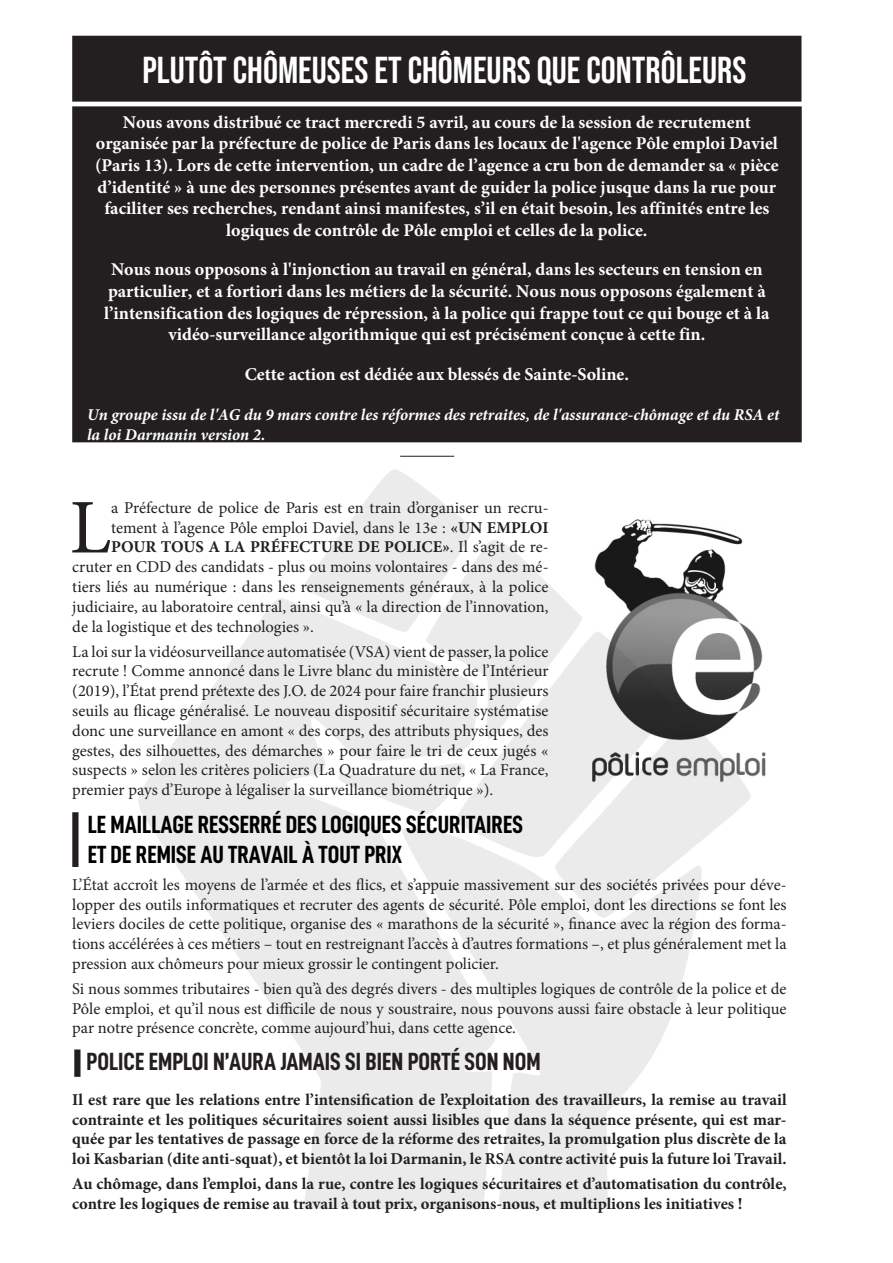
<style>
.page{position:relative;width:893px;height:1263px;background:#fff}
.page>*{position:absolute;margin:0;border:0;box-sizing:border-box;transform-origin:0 0}
.t1{font:77.4px "Minion Pro";color:#231f20}
.t2{font:37.5px "Bebas Neue";color:#fff}
.t3{font:24.9px/29.8px "D DIN Condensed Bold";color:#000}
.t4{font:24.9px "D DIN Condensed Bold";color:#231f20}
.t5{font:700 18px/21.6px "Minion Pro";color:#fff;text-align:center}
.t6{font:16.5px/19.8px "Minion Pro";color:#231f20;text-align:justify}
.t7{font:700 16.5px/19.8px "Minion Pro";color:#231f20;text-align:justify}
.t8{font:italic 700 16.5px/19.8px "Minion Pro";color:#fff}
.s1{font-weight:700}
.s2{font-weight:400}
</style>
<div class="page">
<img style="left:752px;top:632px;width:14px;height:145px">
<div style="left:73px;top:107px;width:728px;height:334px;background:#231f20"></div>
<div style="left:72px;top:106px;width:730px;height:336px;border:2px solid #231f20"></div>
<img style="left:138px;top:469px;width:614px;height:740px">
<div style="left:73px;top:36px;width:728px;height:65px;background:#231f20"></div>
<div style="left:72px;top:36px;width:729px;height:66px;border:2px solid #231f20"></div>
<div style="left:72px;top:812px;width:7px;height:55px;background:#231f20"></div>
<div style="left:74px;top:1049px;width:7px;height:28px;background:#231f20"></div>
<hr style="left:400px;top:456px;width:54px;height:1px;background:#231f20">
<h2 class="t2" style="left:142px;top:49px;width:605px">PLUTÔT CHÔMEUSES ET CHÔMEURS QUE CONTRÔLEURS</h2>
<p class="t5" style="left:95px;top:111px;width:685px">Nous avons distribué ce tract mercredi 5 avril, au cours de la session de recrutement organisée par la préfecture de police de Paris dans les locaux de l'agence Pôle emploi Daviel (Paris 13). Lors de cette intervention, un cadre de l’agence a cru bon de demander sa « pièce d’identité » à une des personnes présentes avant de guider la police jusque dans la rue pour faciliter ses recherches, rendant ainsi manifestes, s’il en était besoin, les affinités entre les logiques de contrôle de Pôle emploi et celles de la police.</p>
<p class="t5" style="left:104px;top:259px;width:667px">Nous nous opposons à l'injonction au travail en général, dans les secteurs en tension en particulier, et a fortiori dans les métiers de la sécurité. Nous nous opposons également à l’intensification des logiques de répression, à la police qui frappe tout ce qui bouge et à la vidéo-surveillance algorithmique qui est précisément conçue à cette fin.</p>
<p class="t5" style="left:245px;top:363px;width:386px">Cette action est dédiée aux blessés de Sainte-Soline.</p>
<p class="t8" style="left:87px;top:405px;width:694px">Un groupe issu de l'AG du 9 mars contre les réformes des retraites, de l'assurance-chômage et du RSA et la loi Darmanin version 2.</p>
<h1 class="t1" style="left:69px;top:476px;width:43px">L</h1>
<p class="t6" style="left:111px;top:498px;width:439px">a Préfecture de police de Paris est en train d’organiser un recru-</p>
<p class="t6" style="left:111px;top:518px;width:439px">tement à l’agence Pôle emploi Daviel, dans le 13e : <span class="s1">«UN EMPLOI</span></p>
<p class="t7" style="left:111px;top:537px;width:439px">POUR TOUS A LA PRÉFECTURE DE POLICE»<span class="s2">. Il s’agit de re-</span></p>
<p class="t6" style="left:72px;top:557px;width:478px">cruter en CDD des candidats - plus ou moins volontaires - dans des mé-</p>
<p class="t6" style="left:72px;top:577px;width:478px">tiers liés au numérique : dans les renseignements généraux, à la police</p>
<p class="t6" style="left:72px;top:597px;width:478px">judiciaire, au laboratoire central, ainsi qu’à « la direction de l’innovation,</p>
<p class="t6" style="left:72px;top:617px;width:243px">de la logistique et des technologies ».</p>
<p class="t6" style="left:72px;top:641px;width:478px">La loi sur la vidéosurveillance automatisée (VSA) vient de passer, la police recrute ! Comme annoncé dans le Livre blanc du ministère de l’Intérieur (2019), l’État prend prétexte des J.O. de 2024 pour faire franchir plusieurs seuils au flicage généralisé. Le nouveau dispositif sécuritaire systématise donc une surveillance en amont « des corps, des attributs physiques, des gestes, des silhouettes, des démarches » pour faire le tri de ceux jugés « suspects » selon les critères policiers (La Quadrature du net, « La France, premier pays d’Europe à légaliser la surveillance biométrique »).</p>
<h3 class="t3" style="left:88px;top:809px;width:437px">LE MAILLAGE RESSERRÉ DES LOGIQUES SÉCURITAIRES<br>ET DE REMISE AU TRAVAIL À TOUT PRIX</h3>
<p class="t6" style="left:72px;top:875px;width:716px">L’État accroît les moyens de l’armée et des flics, et s’appuie massivement sur des sociétés privées pour déve&shy;lopper des outils informatiques et recruter des agents de sécurité. Pôle emploi, dont les directions se font les leviers dociles de cette politique, organise des « marathons de la sécurité », finance avec la région des forma&shy;tions accélérées à ces métiers – tout en restreignant l’accès à d’autres formations –, et plus généralement met la pression aux chômeurs pour mieux grossir le contingent policier.</p>
<p class="t6" style="left:72px;top:979px;width:716px">Si nous sommes tributaires - bien qu’à des degrés divers - des multiples logiques de contrôle de la police et de Pôle emploi, et qu’il nous est difficile de nous y soustraire, nous pouvons aussi faire obstacle à leur politique par notre présence concrète, comme aujourd’hui, dans cette agence.</p>
<h3 class="t4" style="left:87px;top:1048px;width:455px">POLICE EMPLOI N’AURA JAMAIS SI BIEN PORTÉ SON NOM</h3>
<p class="t7" style="left:72px;top:1089px;width:716px">Il est rare que les relations entre l’intensification de l’exploitation des travailleurs, la remise au travail contrainte et les politiques sécuritaires soient aussi lisibles que dans la séquence présente, qui est mar&shy;quée par les tentatives de passage en force de la réforme des retraites, la promulgation plus discrète de la loi Kasbarian (dite anti-squat), et bientôt la loi Darmanin, le RSA contre activité puis la future loi Travail.</p>
<p class="t7" style="left:72px;top:1174px;width:716px">Au chômage, dans l’emploi, dans la rue, contre les logiques sécuritaires et d’automatisation du contrôle, contre les logiques de remise au travail à tout prix, organisons-nous, et multiplions les initiatives !</p>
</div>
